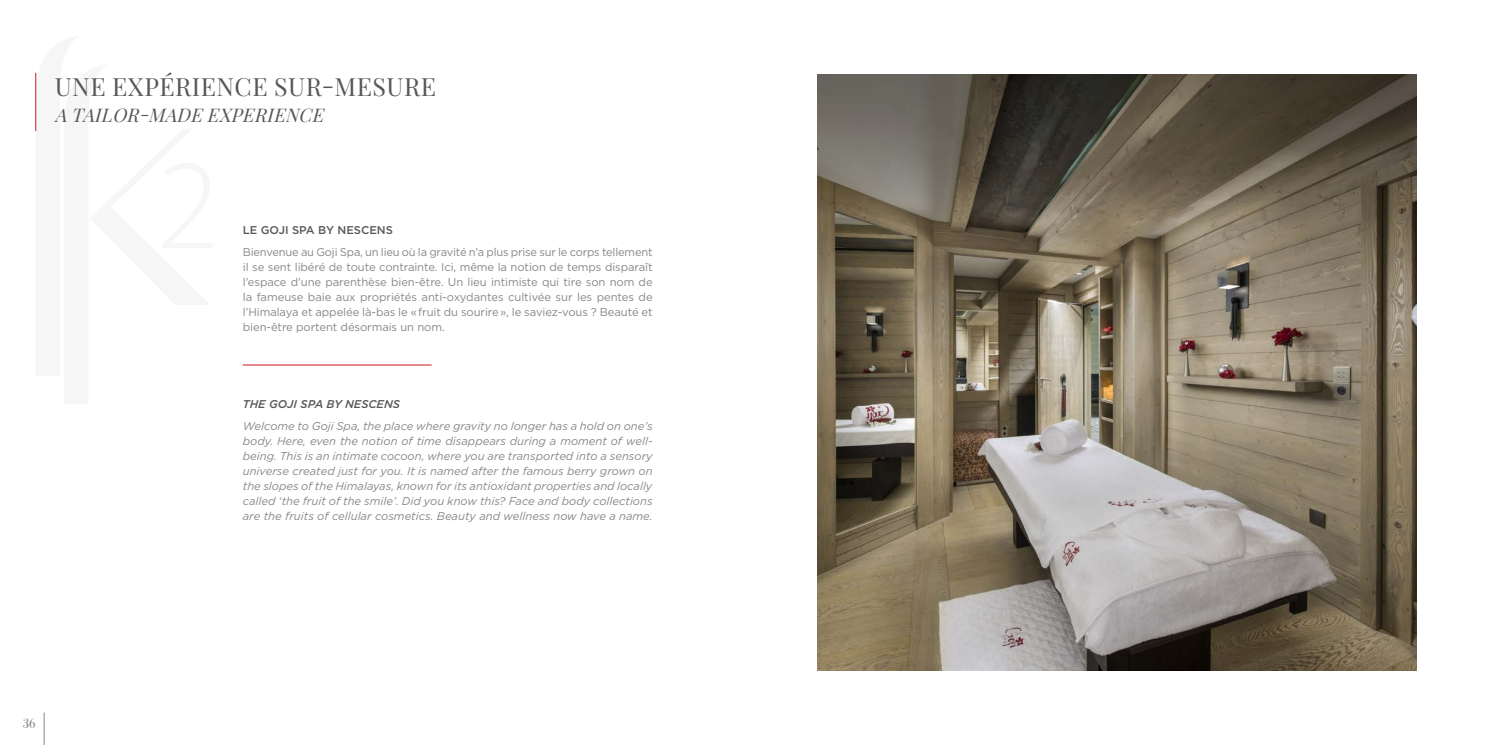
<style>
.page{position:relative;width:1489px;height:745px;background:#fff}
.page>*{position:absolute;margin:0;border:0;box-sizing:border-box;transform-origin:0 0}
.t1{font:25px "Playfair Display";letter-spacing:.02em;color:#575756}
.t2{font:italic 18.75px "Playfair Display";color:#575756}
.t3{font:14.12px "Vogue";color:#878787}
.t4{font:italic 11.25px/15px "Gotham";color:#878787;text-align:justify}
.t5{font:11.25px/15px "Gotham";letter-spacing:-.01em;color:#878787;text-align:justify}
.t6{font:italic 500 11.25px "Gotham";color:#575756}
.t7{font:500 11.25px "Gotham";color:#575756}
</style>
<div class="page">
<hr style="left:35px;top:73px;width:1px;height:58px;background:#cd1423">
<hr style="left:243px;top:364px;width:188px;height:1px;background:#cd1423">
<img style="left:817px;top:74px;width:599px;height:596px">
<hr style="left:44px;top:712px;width:1px;height:32px;background:#878787">
<h1 class="t1" style="left:55px;top:67px;width:383px">UNE EXPÉRIENCE SUR-MESURE</h1>
<h2 class="t2" style="left:55px;top:100px;width:277px">ATAILOR-MADEEXPERIENCE</h2>
<p class="t7" style="left:243px;top:222px;width:152px">LE GOJI SPA BY NESCENS</p>
<p class="t5" style="left:243px;top:244px;width:411px">Bienvenue au Goji Spa, un lieu où la gravité n’a plus prise sur le corps tellement il se sent libéré de toute contrainte. Ici, même la notion de temps disparaît l’espace d’une parenthèse bien-être. Un lieu intimiste qui tire son nom de la fameuse baie aux propriétés anti-oxydantes cultivée sur les pentes de l’Himalaya et appelée là-bas le « fruit du sourire », le saviez-vous ? Beauté et bien-être portent désormais un nom.</p>
<p class="t6" style="left:243px;top:396px;width:159px">THE GOJI SPA BY NESCENS</p>
<p class="t4" style="left:243px;top:418px;width:411px">Welcome to Goji Spa, the place where gravity no longer has a hold on one’s body. Here, even the notion of time disappears during a moment of well&shy;being. This is an intimate cocoon, where you are transported into a sensory universe created just for you. It is named after the famous berry grown on the slopes of the Himalayas, known for its antioxidant properties and locally called ‘the fruit of the smile’. Did you know this? Face and body collections are the fruits of cellular cosmetics. Beauty and wellness now have a name.</p>
<p class="t3" style="left:23px;top:717px;width:14px">36</p>
</div>
